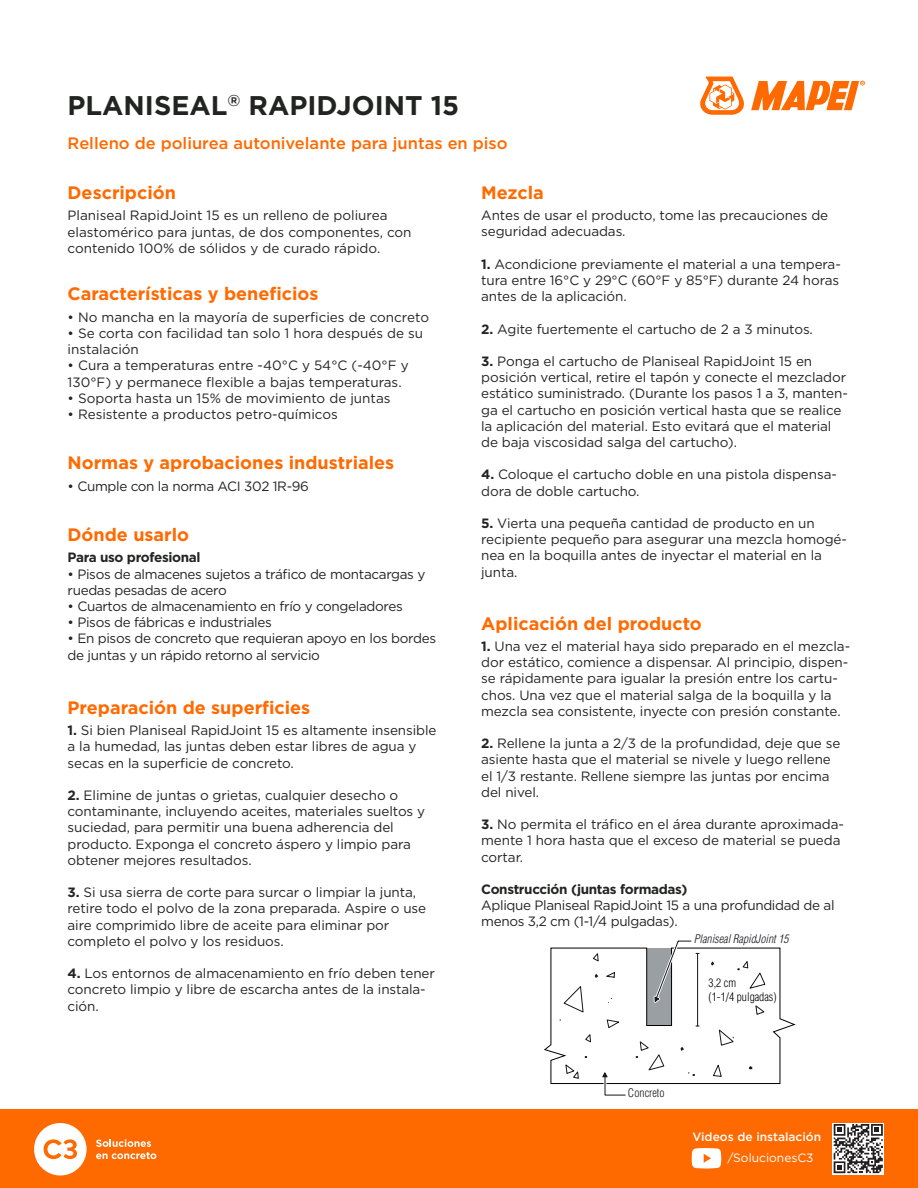
<style>
.page{position:relative;width:918px;height:1188px;background:#fff}
.page>*{position:absolute;margin:0;border:0;box-sizing:border-box;transform-origin:0 0}
.t1{font:700 27px "Gotham";color:#222422}
.t2{font:700 18px "Gotham";color:#ff6a00}
.t3{font:500 16.5px "Gotham";color:#ff6a00}
.t4{font:13.5px/16.2px "Gotham";letter-spacing:-.005em;color:#222422}
.t5{font:13.5px/16.2px "Gotham";letter-spacing:-.025em;color:#222422}
.t6{font:700 13.5px "Gotham";letter-spacing:-.025em;color:#222422}
.t7{font:500 12px "Gotham";color:#fff}
.t8{font:12px "Gotham";color:#fff}
.t9{font:italic 300 condensed 11.55px "Helvetica LT Std";color:#18151a}
.t10{font:300 condensed 11.55px/13.8px "Helvetica LT Std";color:#000001}
.t11{font:300 condensed 11.55px "Helvetica LT Std";color:#18151a}
.s1{font-weight:700}
</style>
<div class="page">
<div style="left:0;top:1110px;width:918px;height:78px;background:#ff6a00"></div>
<svg style="left:832px;top:1123px;width:52px;height:52px"></svg>
<svg style="left:834px;top:1124px;width:49px;height:49px"></svg>
<svg style="left:692px;top:1148px;width:29px;height:21px"></svg>
<svg style="left:34px;top:1123px;width:53px;height:52px"></svg>
<svg style="left:96px;top:1139px;width:60px;height:20px"></svg>
<svg style="left:700px;top:77px;width:44px;height:38px"></svg>
<svg style="left:751px;top:81px;width:114px;height:29px"></svg>
<svg style="left:544px;top:940px;width:252px;height:156px"></svg>
<h1 class="t1" style="left:68px;top:90px;width:393px">PLANISEAL<sup>®</sup> RAPIDJOINT 15</h1>
<p class="t3" style="left:68px;top:132px;width:442px">Relleno de poliurea autonivelante para juntas en piso</p>
<h2 class="t2" style="left:68px;top:182px;width:110px">Descripción</h2>
<p class="t4" style="left:68px;top:207px;width:346px">Planiseal RapidJoint 15 es un relleno de poliurea elastomérico para juntas, de dos componentes, con contenido 100% de sólidos y de curado rápido.</p>
<h2 class="t2" style="left:481px;top:182px;width:64px">Mezcla</h2>
<p class="t4" style="left:481px;top:207px;width:349px">Antes de usar el producto, tome las precauciones de seguridad adecuadas.</p>
<p class="t4" style="left:481px;top:256px;width:361px;text-align:justify"><span class="s1">1.</span> Acondicione previamente el material a una tempera&shy;tura entre 16°C y 29°C (60°F y 85°F) durante 24 horas antes de la aplicación.</p>
<p class="t4" style="left:481px;top:320px;width:333px"><span class="s1">2.</span> Agite fuertemente el cartucho de 2 a 3 minutos.</p>
<p class="t4" style="left:481px;top:353px;width:368px"><span class="s1">3.</span> Ponga el cartucho de Planiseal RapidJoint 15 en posición vertical, retire el tapón y conecte el mezclador estático suministrado. (Durante los pasos 1 a 3, manten&shy;ga el cartucho en posición vertical hasta que se realice la aplicación del material. Esto evitará que el material de baja viscosidad salga del cartucho).</p>
<p class="t4" style="left:481px;top:466px;width:357px"><span class="s1">4.</span> Coloque el cartucho doble en una pistola dispensa&shy;dora de doble cartucho.</p>
<p class="t4" style="left:481px;top:515px;width:367px"><span class="s1">5.</span> Vierta una pequeña cantidad de producto en un recipiente pequeño para asegurar una mezcla homogé&shy;nea en la boquilla antes de inyectar el material en la junta.</p>
<h2 class="t2" style="left:68px;top:283px;width:252px">Características y beneficios</h2>
<p class="t4" style="left:68px;top:309px;width:363px">• No mancha en la mayoría de superficies de concreto</p>
<p class="t4" style="left:68px;top:325px;width:357px">• Se corta con facilidad tan solo 1 hora después de su instalación</p>
<p class="t4" style="left:68px;top:357px;width:343px">• Cura a temperaturas entre -40°C y 54°C (-40°F y<br>130°F) y permanece flexible a bajas temperaturas.</p>
<p class="t4" style="left:68px;top:390px;width:325px">• Soporta hasta un 15% de movimiento de juntas</p>
<p class="t4" style="left:68px;top:406px;width:272px">• Resistente a productos petro-químicos</p>
<h2 class="t2" style="left:68px;top:452px;width:328px">Normas y aprobaciones industriales</h2>
<p class="t5" style="left:68px;top:478px;width:243px">• Cumple con la norma ACI 302 1R-96</p>
<h2 class="t2" style="left:68px;top:524px;width:123px">Dónde usarlo</h2>
<p class="t6" style="left:68px;top:550px;width:135px">Para uso profesional</p>
<p class="t5" style="left:68px;top:565px;width:359px">• Pisos de almacenes sujetos a tráfico de montacargas y ruedas pesadas de acero</p>
<p class="t5" style="left:68px;top:598px;width:337px">• Cuartos de almacenamiento en frío y congeladores</p>
<p class="t5" style="left:68px;top:614px;width:206px">• Pisos de fábricas e industriales</p>
<p class="t5" style="left:68px;top:630px;width:370px">• En pisos de concreto que requieran apoyo en los bordes de juntas y un rápido retorno al servicio</p>
<h2 class="t2" style="left:481px;top:613px;width:222px">Aplicación del producto</h2>
<p class="t4" style="left:481px;top:638px;width:370px"><span class="s1">1.</span> Una vez el material haya sido preparado en el mezcla&shy;dor estático, comience a dispensar. Al principio, dispen&shy;se rápidamente para igualar la presión entre los cartu&shy;chos. Una vez que el material salga de la boquilla y la mezcla sea consistente, inyecte con presión constante.</p>
<p class="t4" style="left:481px;top:735px;width:361px"><span class="s1">2.</span> Rellene la junta a 2/3 de la profundidad, deje que se asiente hasta que el material se nivele y luego rellene el 1/3 restante. Rellene siempre las juntas por encima del nivel.</p>
<p class="t4" style="left:481px;top:816px;width:364px"><span class="s1">3.</span> No permita el tráfico en el área durante aproximada&shy;mente 1 hora hasta que el exceso de material se pueda cortar.</p>
<h2 class="t2" style="left:68px;top:697px;width:244px">Preparación de superficies</h2>
<p class="t4" style="left:68px;top:722px;width:370px"><span class="s1">1.</span> Si bien Planiseal RapidJoint 15 es altamente insensible a la humedad, las juntas deben estar libres de agua y secas en la superficie de concreto.</p>
<p class="t4" style="left:68px;top:787px;width:359px"><span class="s1">2.</span> Elimine de juntas o grietas, cualquier desecho o contaminante, incluyendo aceites, materiales sueltos y suciedad, para permitir una buena adherencia del producto. Exponga el concreto áspero y limpio para obtener mejores resultados.</p>
<p class="t4" style="left:68px;top:884px;width:360px"><span class="s1">3.</span> Si usa sierra de corte para surcar o limpiar la junta, retire todo el polvo de la zona preparada. Aspire o use aire comprimido libre de aceite para eliminar por completo el polvo y los residuos.</p>
<p class="t4" style="left:68px;top:965px;width:369px"><span class="s1">4.</span> Los entornos de almacenamiento en frío deben tener concreto limpio y libre de escarcha antes de la instala&shy;ción.</p>
<p class="t6" style="left:481px;top:881px;width:208px">Construcción (juntas formadas)</p>
<p class="t5" style="left:481px;top:897px;width:355px">Aplique Planiseal RapidJoint 15 a una profundidad de al menos 3,2 cm (1-1/4 pulgadas).</p>
<p class="t9" style="left:694px;top:931px;width:97px">Planiseal RapidJoint 15</p>
<p class="t10" style="left:709px;top:976px;width:70px">3,2 cm<br>(1-1/4 pulgadas)</p>
<p class="t11" style="left:628px;top:1086px;width:38px">Concreto</p>
<p class="t7" style="left:692px;top:1129px;width:130px">Videos de instalación</p>
<p class="t8" style="left:728px;top:1150px;width:88px">/SolucionesC3</p>
</div>
